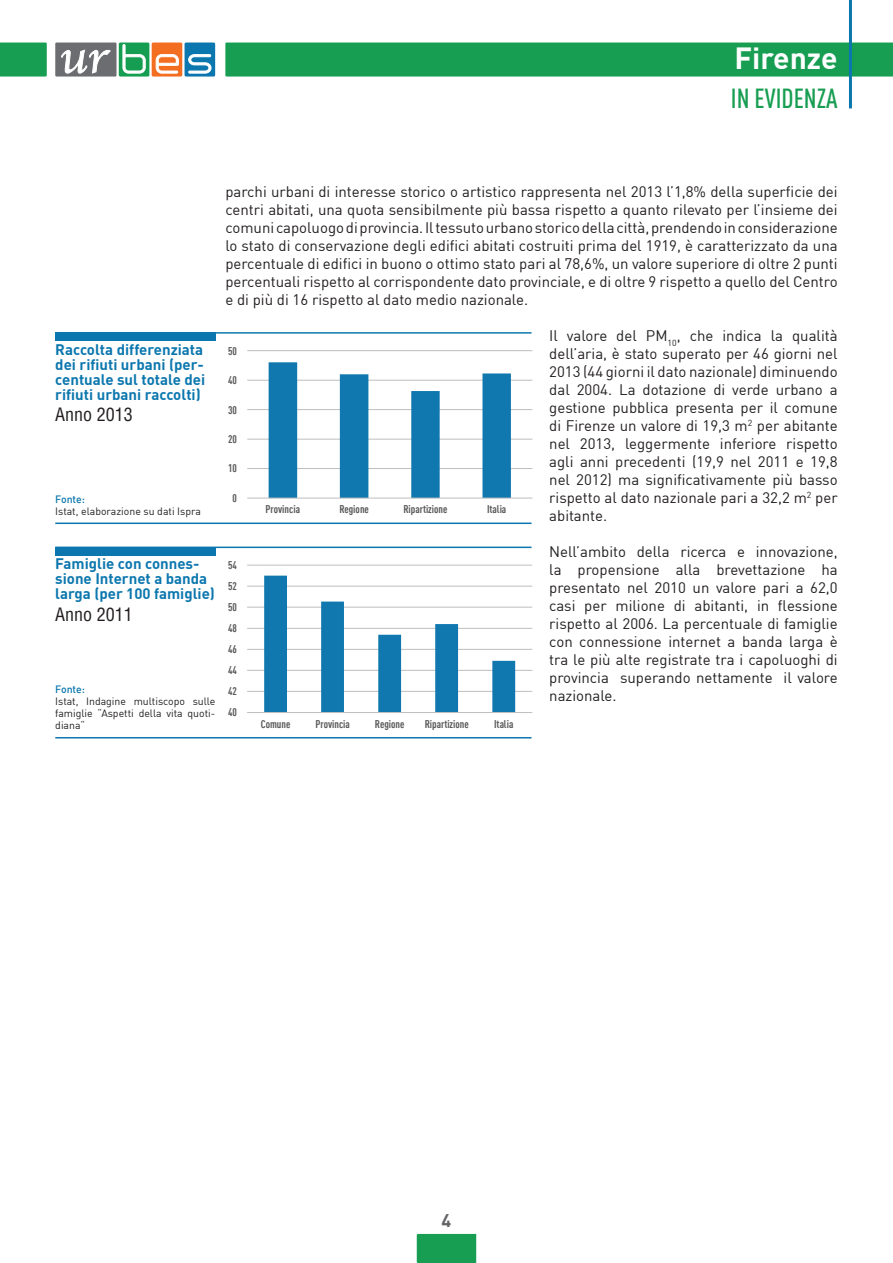
<style>
.page{position:relative;width:893px;height:1263px;background:#fff}
.page>*{position:absolute;margin:0;border:0;box-sizing:border-box;transform-origin:0 0}
.t1{font:700 30px "DIN";color:#fff}
.t2{font:500 27px "DIN Cond";color:#179e52}
.t3{font:condensed 18px "Helvetica LT Std";color:#231f20}
.t4{font:700 18px "DIN";color:#656568}
.t5{font:15px/18px "DIN";color:#231f20;text-align:justify}
.t6{font:700 15px/15px "DIN";color:#0c77ae}
.t7{font:700 10.95px "DIN Cond";color:#595959}
.t8{font:10.5px/12px "DIN";color:#231f20;text-align:justify}
.t9{font:500 10.5px "DIN";color:#0c77ae}
</style>
<div class="page">
<div style="left:55px;top:43px;width:62px;height:34px;background:#6c6d70"></div>
<div style="left:119px;top:43px;width:30px;height:34px;background:#159d52;border-radius:2px"></div>
<div style="left:152px;top:43px;width:30px;height:34px;background:#f36e21;border-radius:2px"></div>
<div style="left:185px;top:43px;width:30px;height:34px;background:#0c77ae;border-radius:2px"></div>
<svg style="left:123px;top:44px;width:23px;height:30px"></svg>
<svg style="left:156px;top:54px;width:23px;height:20px"></svg>
<svg style="left:188px;top:54px;width:23px;height:20px"></svg>
<svg style="left:61px;top:49px;width:50px;height:24px"></svg>
<div style="left:225px;top:43px;width:668px;height:34px;background:#179e52"></div>
<div style="left:0;top:43px;width:47px;height:34px;background:#179e52"></div>
<div style="left:417px;top:1234px;width:59px;height:29px;background:#179e52"></div>
<hr style="left:849px;top:0;width:3px;height:108px;background:#0c77ae">
<hr style="left:55px;top:737px;width:476px;height:1px;background:#0c77ae">
<hr style="left:55px;top:547px;width:476px;height:1px;background:#0c77ae">
<div style="left:55px;top:547px;width:160px;height:8px;background:#0c77ae"></div>
<hr style="left:247px;top:691px;width:285px;height:1px;background:#bfbebe">
<hr style="left:247px;top:670px;width:285px;height:1px;background:#bfbebe">
<hr style="left:247px;top:649px;width:285px;height:1px;background:#bfbebe">
<hr style="left:247px;top:628px;width:285px;height:1px;background:#bfbebe">
<hr style="left:247px;top:607px;width:285px;height:1px;background:#bfbebe">
<hr style="left:247px;top:586px;width:285px;height:1px;background:#bfbebe">
<hr style="left:247px;top:565px;width:285px;height:1px;background:#bfbebe">
<svg style="left:264px;top:576px;width:251px;height:136px"></svg>
<hr style="left:247px;top:712px;width:285px;height:1px;background:#bfbebe">
<hr style="left:55px;top:522px;width:476px;height:2px;background:#0c77ae">
<hr style="left:55px;top:332px;width:476px;height:2px;background:#0c77ae">
<div style="left:55px;top:333px;width:160px;height:8px;background:#0c77ae"></div>
<hr style="left:247px;top:468px;width:285px;height:1px;background:#bfbebe">
<hr style="left:247px;top:439px;width:285px;height:1px;background:#bfbebe">
<hr style="left:247px;top:409px;width:285px;height:1px;background:#bfbebe">
<hr style="left:247px;top:380px;width:285px;height:1px;background:#bfbebe">
<hr style="left:247px;top:350px;width:285px;height:1px;background:#bfbebe">
<svg style="left:269px;top:362px;width:242px;height:136px"></svg>
<hr style="left:247px;top:498px;width:285px;height:1px;background:#bfbebe">
<h1 class="t1" style="left:735px;top:38px;width:105px">Firenze</h1>
<h2 class="t2" style="left:731px;top:82px;width:108px">IN EVIDENZA</h2>
<p class="t5" style="left:225px;top:182px;width:614px">parchi urbani di interesse storico o artistico rappresenta nel 2013 l’1,8% della superficie dei centri abitati, una quota sensibilmente più bassa rispetto a quanto rilevato per l’insieme dei comuni capoluogo di provincia. Il tessuto urbano storico della città, prendendo in considerazione lo stato di conservazione degli edifici abitati costruiti prima del 1919, è caratterizzato da una percentuale di edifici in buono o ottimo stato pari al 78,6%, un valore superiore di oltre 2 punti percentuali rispetto al corrispondente dato provinciale, e di oltre 9 rispetto a quello del Centro e di più di 16 rispetto al dato medio nazionale.</p>
<p class="t5" style="left:549px;top:326px;width:290px">Il valore del PM<sub>10</sub>, che indica la qualità dell’aria, è stato superato per 46 giorni nel 2013 (44 giorni il dato nazionale) diminuendo dal 2004. La dotazione di verde urbano a gestione pubblica presenta per il comune di Firenze un valore di 19,3 m<sup>2</sup> per abitante nel 2013, leggermente inferiore rispetto agli anni precedenti (19,9 nel 2011 e 19,8 nel 2012) ma significativamente più basso rispetto al dato nazionale pari a 32,2 m<sup>2</sup> per abitante.</p>
<p class="t5" style="left:549px;top:542px;width:290px">Nell’ambito della ricerca e innovazione, la propensione alla brevettazione ha presentato nel 2010 un valore pari a 62,0 casi per milione di abitanti, in flessione rispetto al 2006. La percentuale di famiglie con connessione internet a banda larga è tra le più alte registrate tra i capoluoghi di provincia superando nettamente il valore nazionale.</p>
<p class="t6" style="left:55px;top:341px;width:151px">Raccolta differenziata dei rifiuti urbani (per&shy;centuale sul totale dei rifiuti urbani raccolti)</p>
<p class="t3" style="left:55px;top:403px;width:79px">Anno 2013</p>
<p class="t7" style="left:228px;top:344px;width:10px">50</p>
<p class="t7" style="left:228px;top:373px;width:10px">40</p>
<p class="t7" style="left:228px;top:403px;width:10px">30</p>
<p class="t7" style="left:228px;top:432px;width:10px">20</p>
<p class="t7" style="left:228px;top:462px;width:10px">10</p>
<p class="t7" style="left:233px;top:491px;width:6px">0</p>
<p class="t9" style="left:55px;top:492px;width:31px">Fonte:</p>
<p class="t8" style="left:55px;top:505px;width:147px">Istat, elaborazione su dati Ispra</p>
<p class="t7" style="left:266px;top:502px;width:36px">Provincia</p>
<p class="t7" style="left:339px;top:502px;width:31px">Regione</p>
<p class="t7" style="left:403px;top:502px;width:46px">Ripartizione</p>
<p class="t7" style="left:487px;top:502px;width:21px">Italia</p>
<p class="t6" style="left:55px;top:555px;width:161px">Famiglie con connes&shy;sione Internet a banda larga (per 100 famiglie)</p>
<p class="t3" style="left:55px;top:603px;width:79px">Anno 2011</p>
<p class="t7" style="left:228px;top:558px;width:10px">54</p>
<p class="t7" style="left:228px;top:579px;width:10px">52</p>
<p class="t7" style="left:228px;top:601px;width:10px">50</p>
<p class="t7" style="left:228px;top:622px;width:10px">48</p>
<p class="t7" style="left:228px;top:643px;width:10px">46</p>
<p class="t7" style="left:228px;top:664px;width:10px">44</p>
<p class="t9" style="left:55px;top:683px;width:31px">Fonte:</p>
<p class="t8" style="left:55px;top:695px;width:162px">Istat, Indagine multiscopo sulle famiglie “Aspetti della vita quoti&shy;diana“</p>
<p class="t7" style="left:228px;top:706px;width:10px">40</p>
<p class="t7" style="left:228px;top:685px;width:10px">42</p>
<p class="t7" style="left:261px;top:717px;width:31px">Comune</p>
<p class="t7" style="left:315px;top:717px;width:36px">Provincia</p>
<p class="t7" style="left:375px;top:717px;width:31px">Regione</p>
<p class="t7" style="left:425px;top:717px;width:46px">Ripartizione</p>
<p class="t7" style="left:494px;top:717px;width:21px">Italia</p>
<p class="t4" style="left:442px;top:1209px;width:11px">4</p>
</div>
